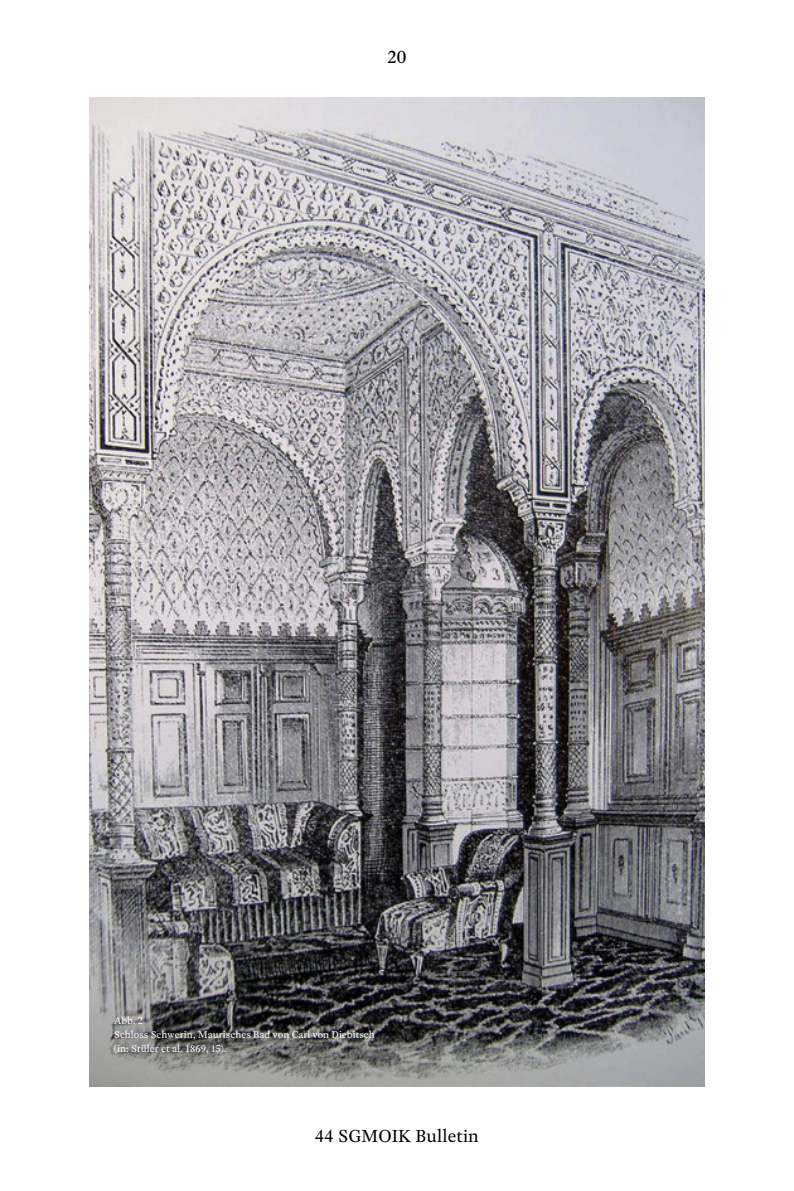
<style>
.page{position:relative;width:794px;height:1191px;background:#fff}
.page>*{position:absolute;margin:0;border:0;box-sizing:border-box;transform-origin:0 0}
.t1{font:18.38px "Rosart";color:#000}
.t2{font:500 18.38px "Rosart";color:#000}
.t3{font:10.5px/14px "Rosart";color:#fff}
</style>
<div class="page">
<img style="left:89px;top:97px;width:615px;height:989px">
<h1 class="t2" style="left:387px;top:44px;width:21px">20</h1>
<p class="t3" style="left:114px;top:1013px;width:262px">Abb. 2<br>Schloss Schwerin, Maurisches Bad von Carl von Diebitsch (in: Stüler et al. 1869, 15).</p>
<h1 class="t1" style="left:315px;top:1122px;width:165px">44 SGMOIK Bulletin</h1>
</div>
